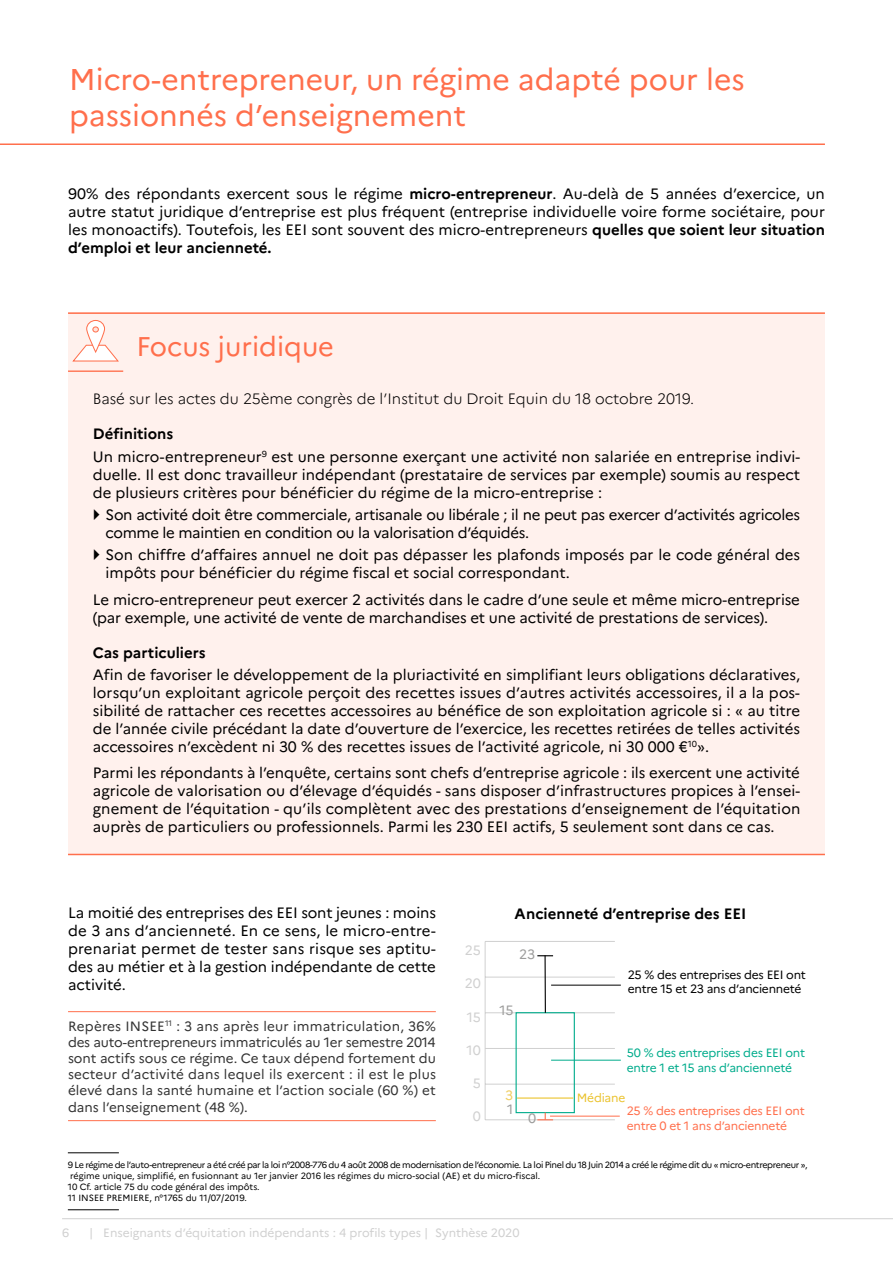
<style>
.page{position:relative;width:893px;height:1263px;background:#fff}
.page>*{position:absolute;margin:0;border:0;box-sizing:border-box;transform-origin:0 0}
.t1{font:30px/36px "Marianne";color:#ff6f4c}
.t2{font:27px "Marianne";color:#ff6f4c}
.t3{font:15px/18px "Marianne";letter-spacing:-.005em;color:#000}
.t4{font:300 15px "Marianne";color:#000}
.t5{font:700 15px "Marianne";color:#000}
.t6{font:13.5px/16.2px "Marianne";letter-spacing:.005em;color:#333;text-align:justify}
.t7{font:13.5px "Marianne";letter-spacing:-.005em;color:#d0d0d0}
.t8{font:13.5px "Marianne";color:#9d9d9c}
.t9{font:13.5px "Marianne";color:#f0ce63}
.t10{font:12px "Marianne";color:#d0d0d0}
.t11{font:12px/14.4px "Marianne";letter-spacing:-.02em;color:#000}
.t12{font:12px/14.4px "Marianne";letter-spacing:-.02em;color:#00ac8c}
.t13{font:12px/14.4px "Marianne";letter-spacing:-.02em;color:#ff6f4c}
.t14{font:12px "Marianne";letter-spacing:-.02em;color:#ebc32f}
.t15{font:9px/10.8px "Marianne";letter-spacing:-.025em;color:#000}
.s1{font-weight:700}
</style>
<div class="page">
<hr style="left:62px;top:1218px;width:831px;height:1px;background:#d0d0d0">
<div style="left:68px;top:312px;width:757px;height:543px;background:#fff1ed"></div>
<hr style="left:0;top:143px;width:825px;height:2px;background:#ff6f4c">
<hr style="left:68px;top:312px;width:757px;height:2px;background:#ff6f4c">
<hr style="left:68px;top:370px;width:55px;height:2px;background:#ff6f4c">
<svg style="left:72px;top:344px;width:47px;height:18px"></svg>
<svg style="left:87px;top:320px;width:18px;height:32px"></svg>
<div style="left:86px;top:320px;width:19px;height:32px;border:1px solid #ff6f4c;border-radius:9px"></div>
<div style="left:92px;top:326px;width:7px;height:6px;border:1px solid #ff6f4c;border-radius:50%"></div>
<hr style="left:68px;top:854px;width:757px;height:1px;background:#ff6f4c">
<hr style="left:68px;top:1209px;width:51px;height:1px;background:#000">
<hr style="left:68px;top:1152px;width:51px;height:1px;background:#000">
<hr style="left:68px;top:1011px;width:368px;height:1px;background:#ff6f4c">
<hr style="left:68px;top:1120px;width:368px;height:1px;background:#ff6f4c">
<hr style="left:485px;top:941px;width:1px;height:179px;background:#d0d0d0">
<hr style="left:485px;top:1119px;width:130px;height:1px;background:#d0d0d0">
<hr style="left:485px;top:1084px;width:130px;height:1px;background:#d0d0d0">
<hr style="left:485px;top:1048px;width:130px;height:1px;background:#d0d0d0">
<hr style="left:485px;top:1012px;width:130px;height:1px;background:#d0d0d0">
<hr style="left:485px;top:977px;width:130px;height:1px;background:#d0d0d0">
<hr style="left:485px;top:941px;width:130px;height:1px;background:#d0d0d0">
<div style="left:516px;top:1012px;width:59px;height:101px;border:1px solid #00ac8c"></div>
<hr style="left:517px;top:1097px;width:56px;height:1px;background:#ebc32f">
<svg style="left:537px;top:955px;width:16px;height:1px"></svg>
<hr style="left:544px;top:955px;width:2px;height:58px;background:#000">
<svg style="left:537px;top:1112px;width:16px;height:8px"></svg>
<hr style="left:551px;top:1060px;width:70px;height:1px;background:#00ac8c">
<hr style="left:550px;top:1116px;width:70px;height:1px;background:#ff6f4c">
<hr style="left:551px;top:985px;width:70px;height:1px;background:#000">
<h1 class="t1" style="left:69px;top:62px;width:677px">Micro-entrepreneur, un régime adapté pour les passionnés d’enseignement</h1>
<p class="t3" style="left:68px;top:184px;width:758px;text-align:justify">90% des répondants exercent sous le régime <span class="s1">micro-entrepreneur</span>. Au-delà de 5 années d’exercice, un autre statut juridique d’entreprise est plus fréquent (entreprise individuelle voire forme sociétaire, pour les monoactifs). Toutefois, les EEI sont souvent des micro-entrepreneurs <span class="s1">quelles que soient leur situation d’emploi et leur ancienneté.</span></p>
<h2 class="t2" style="left:136px;top:330px;width:199px">Focus juridique</h2>
<p class="t4" style="left:93px;top:390px;width:603px">Basé sur les actes du 25ème congrès de l’Institut du Droit Equin du 18 octobre 2019.</p>
<p class="t3" style="left:93px;top:423px;width:709px;line-height:22.2px"><span class="s1">Définitions<br></span>Un micro-entrepreneur<sup>9</sup> est une personne exerçant une activité non salariée en entreprise indivi-</p>
<p class="t3" style="left:93px;top:465px;width:709px">duelle. Il est donc travailleur indépendant (prestataire de services par exemple) soumis au respect de plusieurs critères pour bénéficier du régime de la micro-entreprise :</p>
<p class="t3" style="left:106px;top:505px;width:696px">Son activité doit être commerciale, artisanale ou libérale ; il ne peut pas exercer d’activités agricoles comme le maintien en condition ou la valorisation d’équidés.</p>
<p class="t3" style="left:106px;top:546px;width:696px">Son chiffre d’affaires annuel ne doit pas dépasser les plafonds imposés par le code général des impôts pour bénéficier du régime fiscal et social correspondant.</p>
<p class="t3" style="left:93px;top:590px;width:709px">Le micro-entrepreneur peut exercer 2 activités dans le cadre d’une seule et même micro-entreprise (par exemple, une activité de vente de marchandises et une activité de prestations de services).</p>
<p class="t5" style="left:93px;top:643px;width:114px">Cas particuliers</p>
<p class="t3" style="left:93px;top:665px;width:709px;text-align:justify">Afin de favoriser le développement de la pluriactivité en simplifiant leurs obligations déclaratives, lorsqu’un exploitant agricole perçoit des recettes issues d’autres activités accessoires, il a la pos&shy;sibilité de rattacher ces recettes accessoires au bénéfice de son exploitation agricole si : « au titre de l’année civile précédant la date d’ouverture de l’exercice, les recettes retirées de telles activités accessoires n’excèdent ni 30 % des recettes issues de l’activité agricole, ni 30 000 €<sup>10</sup>».</p>
<p class="t3" style="left:93px;top:764px;width:709px;text-align:justify">Parmi les répondants à l’enquête, certains sont chefs d’entreprise agricole : ils exercent une activité agricole de valorisation ou d’élevage d’équidés - sans disposer d’infrastructures propices à l’ensei&shy;gnement de l’équitation - qu’ils complètent avec des prestations d’enseignement de l’équitation auprès de particuliers ou professionnels. Parmi les 230 EEI actifs, 5 seulement sont dans ce cas.</p>
<p class="t3" style="left:68px;top:903px;width:369px;text-align:justify">La moitié des entreprises des EEI sont jeunes : moins de 3 ans d’ancienneté. En ce sens, le micro-entre&shy;prenariat permet de tester sans risque ses aptitu&shy;des au métier et à la gestion indépendante de cette activité.</p>
<p class="t5" style="left:514px;top:904px;width:233px">Ancienneté d’entreprise des EEI</p>
<p class="t6" style="left:68px;top:1018px;width:369px">Repères INSEE<sup>11</sup> : 3 ans après leur immatriculation, 36% des auto-entrepreneurs immatriculés au 1er semestre 2014 sont actifs sous ce régime. Ce taux dépend fortement du secteur d’activité dans lequel ils exercent : il est le plus élevé dans la santé humaine et l’action sociale (60 %) et dans l’enseignement (48 %).</p>
<p class="t7" style="left:465px;top:942px;width:17px">25</p>
<p class="t7" style="left:465px;top:975px;width:18px">20</p>
<p class="t7" style="left:467px;top:1008px;width:16px">15</p>
<p class="t7" style="left:467px;top:1042px;width:16px">10</p>
<p class="t7" style="left:473px;top:1075px;width:10px">5</p>
<p class="t7" style="left:473px;top:1108px;width:10px">0</p>
<p class="t8" style="left:519px;top:945px;width:17px">23</p>
<p class="t11" style="left:628px;top:967px;width:180px">25 % des entreprises des EEI ont entre 15 et 23 ans d’ancienneté</p>
<p class="t8" style="left:499px;top:1001px;width:16px">15</p>
<p class="t12" style="left:627px;top:1046px;width:180px">50 % des entreprises des EEI ont entre 1 et 15 ans d’ancienneté</p>
<p class="t13" style="left:627px;top:1103px;width:180px">25 % des entreprises des EEI ont entre 0 et 1 ans d’ancienneté</p>
<p class="t9" style="left:505px;top:1087px;width:10px">3</p>
<p class="t8" style="left:507px;top:1101px;width:8px">1</p>
<p class="t14" style="left:577px;top:1090px;width:50px">Médiane</p>
<p class="t8" style="left:528px;top:1110px;width:10px">0</p>
<p class="t15" style="left:68px;top:1160px;width:741px">9 Le régime de l’auto-entrepreneur a été créé par la loi n°2008-776 du 4 août 2008 de modernisation de l’économie. La loi Pinel du 18 Juin 2014 a créé le régime dit du « micro-entrepreneur », régime unique, simplifié, en fusionnant au 1er janvier 2016 les régimes du micro-social (AE) et du micro-fiscal.<br>10 Cf. article 75 du code général des impôts.<br>11 INSEE PREMIERE, n°1765 du 11/07/2019.</p>
<p class="t10" style="left:62px;top:1226px;width:9px">6</p>
<p class="t10" style="left:89px;top:1225px;width:432px">| Enseignants d’équitation indépendants : 4 profils types | Synthèse 2020</p>
</div>
